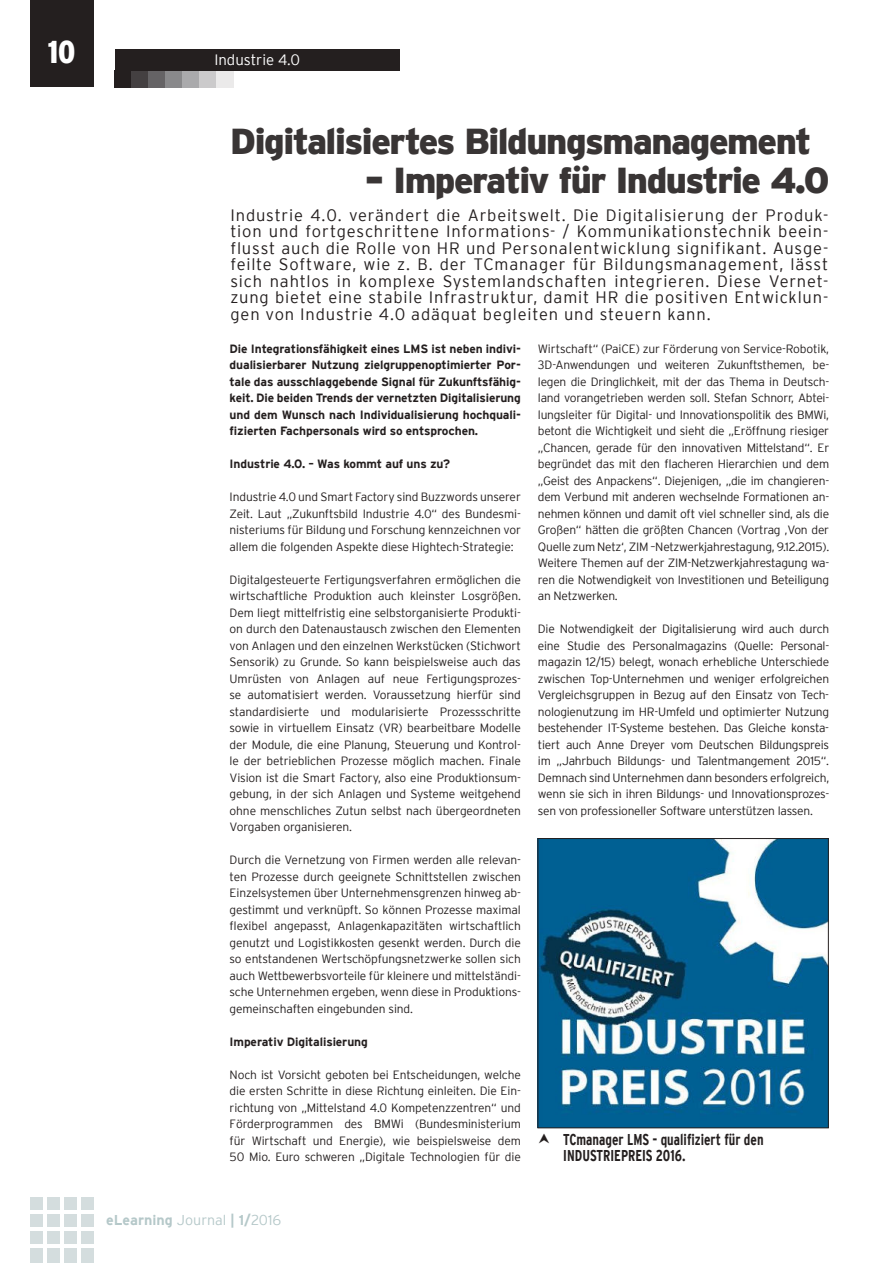
<style>
.page{position:relative;width:893px;height:1263px;background:#fff}
.page>*{position:absolute;margin:0;border:0;box-sizing:border-box;transform-origin:0 0}
.t1{font:900 36px "Interstate";letter-spacing:-.04em;color:#393535}
.t2{font:900 condensed 31.5px "Interstate";color:#fff}
.t3{font:300 16.5px/16.5px "Interstate";letter-spacing:.05em;color:#241f1f;text-align:justify}
.t4{font:700 condensed 15.6px/16.5px "Interstate";color:#241f1f;scale:.91 1}
.t5{font:300 15px "Interstate";color:#fff}
.t6{font:700 14.25px "Interstate";color:#b5c8c9}
.t7{font:300 12px/16.5px "Interstate";letter-spacing:-.01em;color:#241f1f;text-align:justify}
.t8{font:700 12px/16.5px "Interstate";letter-spacing:-.01em;color:#241f1f;text-align:justify}
.s1{font-weight:300}
</style>
<div class="page">
<div style="left:30px;top:0;width:64px;height:87px;background:#241f1f"></div>
<div style="left:30px;top:1248px;width:13px;height:15px;background:#d4ddde"></div>
<div style="left:30px;top:1231px;width:13px;height:13px;background:#d4ddde"></div>
<div style="left:47px;top:1231px;width:13px;height:13px;background:#d4ddde"></div>
<div style="left:64px;top:1231px;width:13px;height:13px;background:#d4ddde"></div>
<div style="left:81px;top:1231px;width:13px;height:13px;background:#d4ddde"></div>
<div style="left:30px;top:1214px;width:13px;height:13px;background:#d4ddde"></div>
<div style="left:47px;top:1214px;width:13px;height:13px;background:#d4ddde"></div>
<div style="left:64px;top:1214px;width:13px;height:13px;background:#d4ddde"></div>
<div style="left:81px;top:1214px;width:13px;height:13px;background:#d4ddde"></div>
<div style="left:47px;top:1248px;width:13px;height:15px;background:#d4ddde"></div>
<div style="left:64px;top:1248px;width:13px;height:15px;background:#d4ddde"></div>
<div style="left:81px;top:1248px;width:13px;height:15px;background:#d4ddde"></div>
<div style="left:30px;top:1197px;width:13px;height:13px;background:#d4ddde"></div>
<div style="left:47px;top:1197px;width:13px;height:13px;background:#d4ddde"></div>
<div style="left:64px;top:1197px;width:13px;height:13px;background:#d4ddde"></div>
<div style="left:81px;top:1197px;width:13px;height:13px;background:#d4ddde"></div>
<div style="left:115px;top:70px;width:17px;height:17px;background:#241f1f"></div>
<div style="left:132px;top:70px;width:17px;height:17px;background:#444041"></div>
<div style="left:149px;top:70px;width:17px;height:17px;background:#656365"></div>
<div style="left:166px;top:70px;width:17px;height:17px;background:#89898b"></div>
<div style="left:183px;top:70px;width:17px;height:17px;background:#aaaaac"></div>
<div style="left:200px;top:70px;width:17px;height:17px;background:#cbcacb"></div>
<div style="left:217px;top:70px;width:17px;height:17px;background:#ebeaea"></div>
<div style="left:115px;top:49px;width:285px;height:21px;background:#241f1f"></div>
<img style="left:540px;top:840px;width:287px;height:286px">
<div style="left:538px;top:838px;width:291px;height:290px;border:1px solid #241f1f"></div>
<h2 class="t2" style="left:48px;top:34px;width:29px">10</h2>
<p class="t5" style="left:214px;top:51px;width:87px">Industrie 4.0</p>
<h1 class="t1" style="left:230px;top:126px;width:583px">Digitalisiertes Bildungsmanagement</h1>
<h1 class="t1" style="left:364px;top:165px;width:466px">– Imperativ für Industrie 4.0</h1>
<p class="t3" style="left:230px;top:206px;width:599px">Industrie 4.0. verändert die Arbeitswelt. Die Digitalisierung der Produk&shy;tion und fortgeschrittene Informations- / Kommunikationstechnik beein&shy;flusst auch die Rolle von HR und Personalentwicklung signifikant. Ausge&shy;feilte Software, wie z. B. der TCmanager für Bildungsmanagement, lässt sich nahtlos in komplexe Systemlandschaften integrieren. Diese Vernet&shy;zung bietet eine stabile Infrastruktur, damit HR die positiven Entwicklun&shy;gen von Industrie 4.0 adäquat begleiten und steuern kann.</p>
<p class="t8" style="left:230px;top:340px;width:293px">Die Integrationsfähigkeit eines LMS ist neben indivi&shy;dualisierbarer Nutzung zielgruppenoptimierter Por&shy;tale das ausschlaggebende Signal für Zukunftsfähig&shy;keit. Die beiden Trends der vernetzten Digitalisierung und dem Wunsch nach Individualisierung hochquali&shy;fizierten Fachpersonals wird so entsprochen.</p>
<p class="t8" style="left:230px;top:456px;width:222px">Industrie 4.0. – Was kommt auf uns zu?</p>
<p class="t7" style="left:230px;top:489px;width:293px">Industrie 4.0 und Smart Factory sind Buzzwords unserer Zeit. Laut „Zukunftsbild Industrie 4.0“ des Bundesmi&shy;nisteriums für Bildung und Forschung kennzeichnen vor allem die folgenden Aspekte diese Hightech-Strategie:</p>
<p class="t7" style="left:230px;top:571px;width:293px">Digitalgesteuerte Fertigungsverfahren ermöglichen die wirtschaftliche Produktion auch kleinster Losgrößen.<br>Dem liegt mittelfristig eine selbstorganisierte Produkti&shy;on durch den Datenaustausch zwischen den Elementen von Anlagen und den einzelnen Werkstücken (Stichwort Sensorik) zu Grunde. So kann beispielsweise auch das Umrüsten von Anlagen auf neue Fertigungsprozes&shy;se automatisiert werden. Voraussetzung hierfür sind standardisierte und modularisierte Prozessschritte sowie in virtuellem Einsatz (VR) bearbeitbare Modelle der Module, die eine Planung, Steuerung und Kontrol&shy;le der betrieblichen Prozesse möglich machen. Finale Vision ist die Smart Factory, also eine Produktionsum&shy;gebung, in der sich Anlagen und Systeme weitgehend ohne menschliches Zutun selbst nach übergeordneten Vorgaben organisieren.</p>
<p class="t7" style="left:230px;top:852px;width:293px">Durch die Vernetzung von Firmen werden alle relevan&shy;ten Prozesse durch geeignete Schnittstellen zwischen Einzelsystemen über Unternehmensgrenzen hinweg ab&shy;gestimmt und verknüpft. So können Prozesse maximal flexibel angepasst, Anlagenkapazitäten wirtschaftlich genutzt und Logistikkosten gesenkt werden. Durch die so entstandenen Wertschöpfungsnetzwerke sollen sich auch Wettbewerbsvorteile für kleinere und mittelständi&shy;sche Unternehmen ergeben, wenn diese in Produktions&shy;gemeinschaften eingebunden sind.</p>
<p class="t8" style="left:230px;top:1033px;width:140px">Imperativ Digitalisierung</p>
<p class="t7" style="left:230px;top:1066px;width:293px">Noch ist Vorsicht geboten bei Entscheidungen, welche die ersten Schritte in diese Richtung einleiten. Die Ein&shy;richtung von „Mittelstand 4.0 Kompetenzzentren“ und Förderprogrammen des BMWi (Bundesministerium für Wirtschaft und Energie), wie beispielsweise dem 50 Mio. Euro schweren „Digitale Technologien für die</p>
<p class="t7" style="left:538px;top:340px;width:293px">Wirtschaft“ (PaiCE) zur Förderung von Service-Robotik, 3D-Anwendungen und weiteren Zukunftsthemen, be&shy;legen die Dringlichkeit, mit der das Thema in Deutsch&shy;land vorangetrieben werden soll. Stefan Schnorr, Abtei&shy;lungsleiter für Digital- und Innovationspolitik des BMWi, betont die Wichtigkeit und sieht die „Eröffnung riesiger „Chancen, gerade für den innovativen Mittelstand“. Er begründet das mit den flacheren Hierarchien und dem „Geist des Anpackens“. Diejenigen, „die im changieren&shy;dem Verbund mit anderen wechselnde Formationen an&shy;nehmen können und damit oft viel schneller sind, als die Großen“ hätten die größten Chancen (Vortrag ‚Von der Quelle zum Netz‘, ZIM –Netzwerkjahrestagung, 9.12.2015).<br>Weitere Themen auf der ZIM-Netzwerkjahrestagung wa&shy;ren die Notwendigkeit von Investitionen und Beteiligung an Netzwerken.</p>
<p class="t7" style="left:538px;top:621px;width:293px">Die Notwendigkeit der Digitalisierung wird auch durch eine Studie des Personalmagazins (Quelle: Personal&shy;magazin 12/15) belegt, wonach erhebliche Unterschiede zwischen Top-Unternehmen und weniger erfolgreichen Vergleichsgruppen in Bezug auf den Einsatz von Tech&shy;nologienutzung im HR-Umfeld und optimierter Nutzung bestehender IT-Systeme bestehen. Das Gleiche konsta&shy;tiert auch Anne Dreyer vom Deutschen Bildungspreis im „Jahrbuch Bildungs- und Talentmangement 2015“.<br>Demnach sind Unternehmen dann besonders erfolgreich, wenn sie sich in ihren Bildungs- und Innovationsprozes&shy;sen von professioneller Software unterstützen lassen.</p>
<h3 class="t4" style="left:563px;top:1132px;width:222px">TCmanager LMS - qualifiziert für den<br>INDUSTRIEPREIS 2016.</h3>
<p class="t6" style="left:106px;top:1214px;width:176px">eLearning <span class="s1">Journal</span> | 1/<span class="s1">2016</span></p>
</div>
